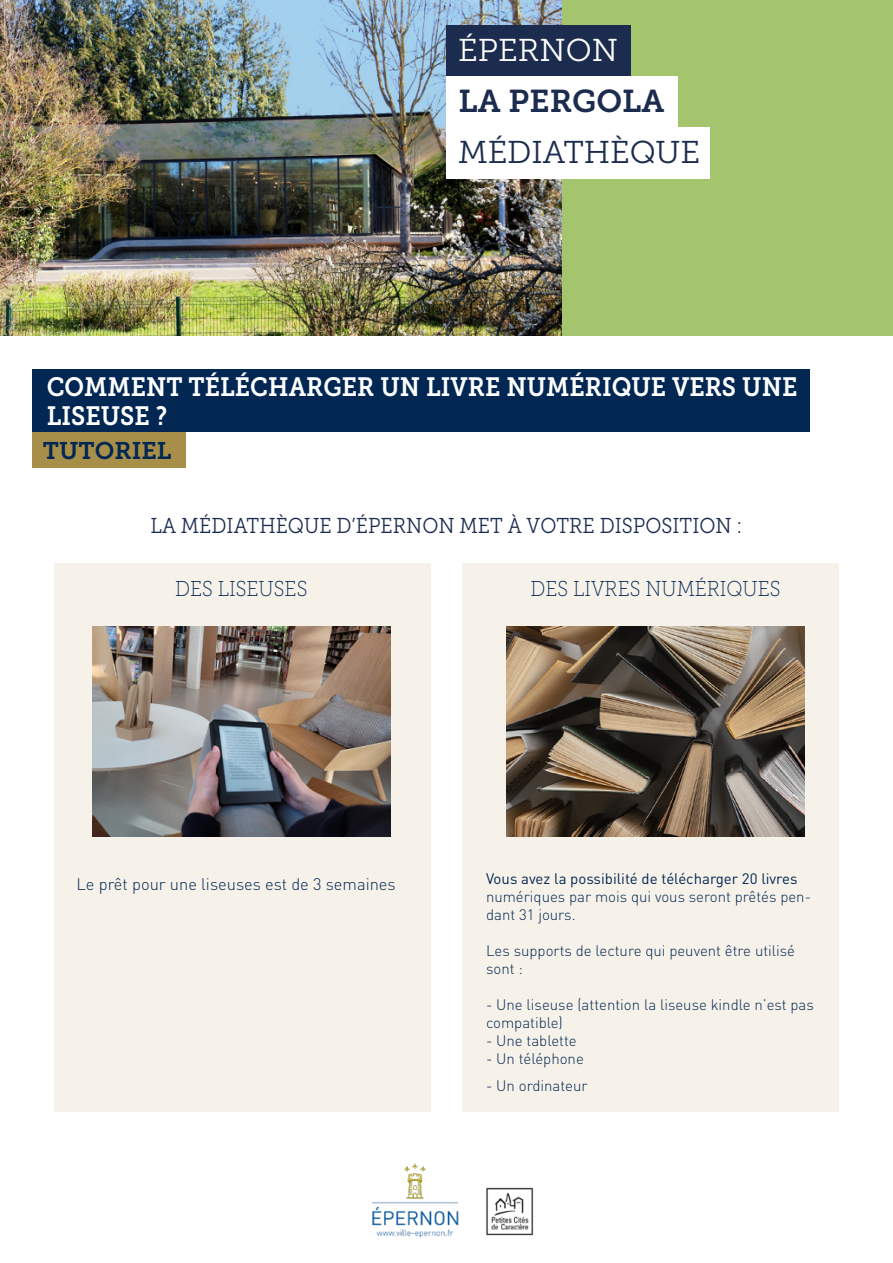
<style>
.page{position:relative;width:893px;height:1263px;background:#fff}
.page>*{position:absolute;margin:0;border:0;box-sizing:border-box;transform-origin:0 0}
.t1{font:31.5px "Museo Slab 300";letter-spacing:-.005em;color:#1c2c4e}
.t2{font:31.5px "Museo Slab 700";color:#1c2c4e}
.t3{font:31.5px "Museo Slab 300";color:#fff}
.t4{font:26.4px/28.8px "Museo Slab 700";color:#fff;scale:.91 1}
.t5{font:24px "Museo Slab 700";color:#022753}
.t6{font:21.45px "Museo Slab 300";color:#1c2c4e;scale:.91 1}
.t7{font:21.45px "Museo Slab 100";color:#022753;scale:.91 1}
.t8{font:300 16.5px "DIN Pro";color:#022753}
.t9{font:300 15px/18px "DIN Pro";color:#022753}
.t10{font:15px "DIN Pro";color:#022753}
</style>
<div class="page">
<div style="left:54px;top:563px;width:376px;height:549px;background:#f7f2e9"></div>
<div style="left:463px;top:563px;width:376px;height:549px;background:#f7f2e9"></div>
<div style="left:0;top:0;width:893px;height:336px;background:#a5c46e"></div>
<img style="left:1px;top:0;width:561px;height:336px">
<div style="left:446px;top:26px;width:185px;height:51px;background:#1c2c4e"></div>
<div style="left:446px;top:77px;width:232px;height:51px;background:#fff"></div>
<div style="left:446px;top:128px;width:264px;height:51px;background:#fff"></div>
<img style="left:92px;top:627px;width:298px;height:209px">
<img style="left:372px;top:1163px;width:87px;height:75px">
<img style="left:486px;top:1187px;width:48px;height:49px">
<img style="left:507px;top:627px;width:297px;height:209px">
<div style="left:32px;top:369px;width:777px;height:63px;background:#022753"></div>
<div style="left:32px;top:432px;width:154px;height:36px;background:#a88f49"></div>
<h1 class="t3" style="left:458px;top:33px;width:161px">ÉPERNON</h1>
<h1 class="t2" style="left:458px;top:83px;width:208px">LA PERGOLA</h1>
<h1 class="t1" style="left:458px;top:135px;width:243px">MÉDIATHÈQUE</h1>
<h2 class="t4" style="left:47px;top:373px;width:826px">COMMENT TÉLÉCHARGER UN LIVRE NUMÉRIQUE VERS UNE<br>LISEUSE ?</h2>
<h3 class="t5" style="left:43px;top:437px;width:130px">TUTORIEL</h3>
<h3 class="t6" style="left:151px;top:514px;width:652px">LA MÉDIATHÈQUE D’ÉPERNON MET À VOTRE DISPOSITION :</h3>
<h3 class="t7" style="left:175px;top:577px;width:147px">DES LISEUSES</h3>
<h3 class="t7" style="left:530px;top:577px;width:276px">DES LIVRES NUMÉRIQUES</h3>
<p class="t8" style="left:77px;top:874px;width:321px">Le prêt pour une liseuses est de 3 semaines</p>
<p class="t10" style="left:486px;top:869px;width:313px">Vous avez la possibilité de télécharger 20 livres</p>
<p class="t9" style="left:486px;top:888px;width:326px">numériques par mois qui vous seront prêtés pen&shy;dant 31 jours.</p>
<p class="t9" style="left:486px;top:942px;width:311px">Les supports de lecture qui peuvent être utilisé sont :</p>
<p class="t9" style="left:486px;top:996px;width:329px">- Une liseuse (attention la liseuse kindle n’est pas compatible)</p>
<p class="t9" style="left:486px;top:1032px;width:92px">- Une tablette</p>
<p class="t9" style="left:486px;top:1050px;width:99px">- Un téléphone</p>
<p class="t9" style="left:486px;top:1077px;width:103px">- Un ordinateur</p>
</div>
